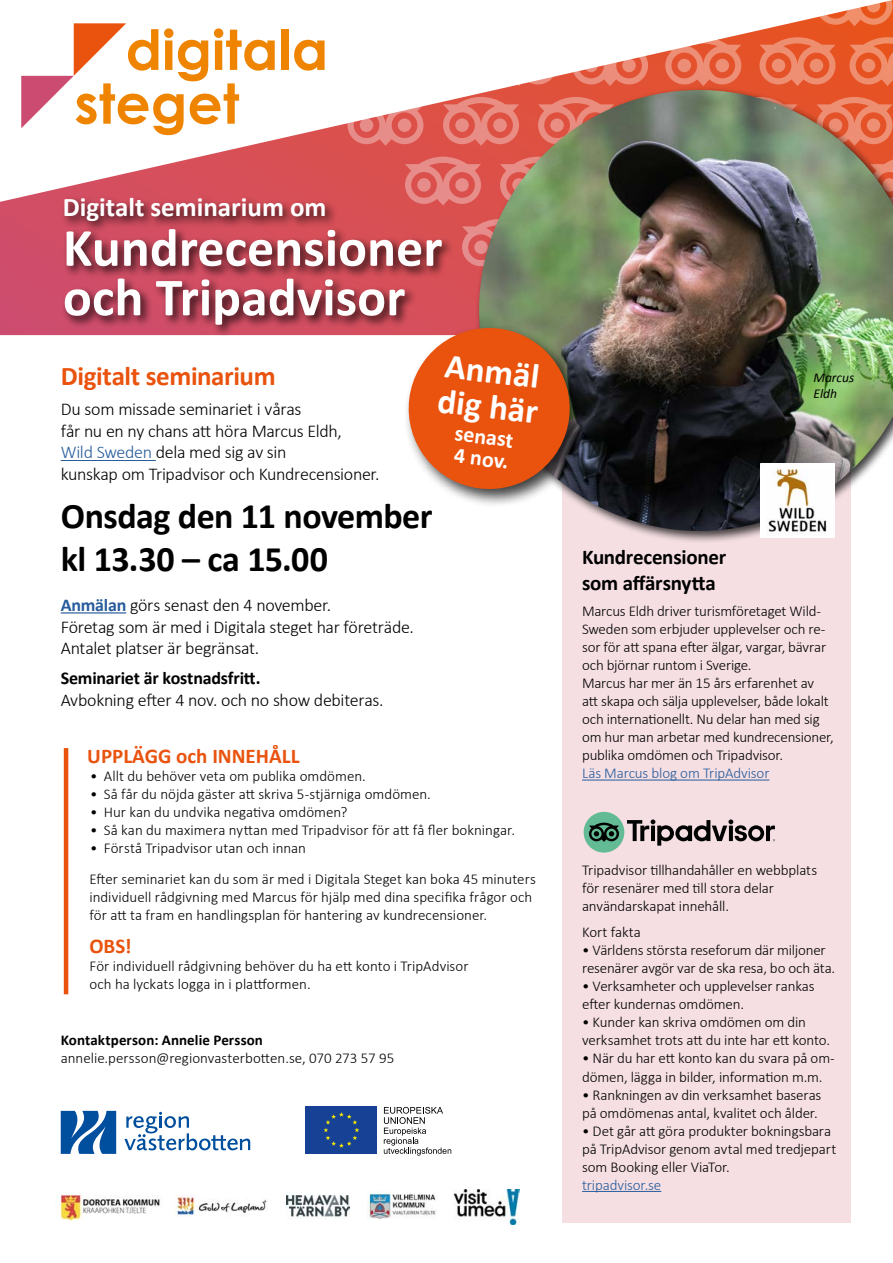
<style>
.page{position:relative;width:893px;height:1263px;background:#fff}
.page>*{position:absolute;margin:0;border:0;box-sizing:border-box;transform-origin:0 0}
.t1{font:700 55.35px/53.8px "Century Gothic";color:#ee8400}
.t2{font:700 54px "Calibri";color:#fff}
.t3{font:700 36px "Calibri";letter-spacing:-.015em;color:#000}
.t4{font:700 35.25px "Calibri";color:#fff}
.t5{font:700 27px "Calibri";color:#fff}
.t6{font:700 27px "Calibri";letter-spacing:-.015em;color:#e9530e}
.t7{font:700 22.05px "Calibri";color:#fff}
.t8{font:700 21px/25.2px "Calibri";letter-spacing:-.01em;color:#000}
.t9{font:700 21px "Calibri";color:#e9530e}
.t10{font:300 18px/21.6px "Calibri";letter-spacing:-.015em;color:#000}
.t11{font:700 18px "Calibri";letter-spacing:-.01em;color:#000}
.t12{font:300 15px/18px "Calibri";letter-spacing:-.005em;color:#000}
.t13{font:300 15px "Calibri";letter-spacing:-.005em;color:#275b9b}
.t14{font:700 15px "Calibri";letter-spacing:.005em;color:#000}
.t15{font:italic 13.5px "Calibri";color:#000}
.s1{color:#275b9b}
.s2{font-weight:700;color:#275b9b}
</style>
<div class="page">
<div style="left:562px;top:358px;width:289px;height:864px;background:#f5dfe3"></div>
<svg style="left:0;top:17px;width:893px;height:318px"></svg>
<svg style="left:21px;top:23px;width:105px;height:105px"></svg>
<hr style="left:61px;top:460px;width:95px;height:1px;background:#275b9b">
<hr style="left:582px;top:780px;width:187px;height:1px;background:#275b9b">
<hr style="left:582px;top:1191px;width:79px;height:1px;background:#275b9b">
<svg style="left:61px;top:1111px;width:55px;height:43px"></svg>
<svg style="left:124px;top:1112px;width:126px;height:38px"></svg>
<img style="left:174px;top:1195px;width:93px;height:21px">
<img style="left:286px;top:1195px;width:64px;height:23px">
<img style="left:454px;top:1190px;width:65px;height:34px">
<img style="left:55px;top:1194px;width:105px;height:26px">
<img style="left:367px;top:1191px;width:69px;height:28px">
<hr style="left:64px;top:748px;width:4px;height:246px;background:#e9530e">
<svg style="left:305px;top:1106px;width:1px;height:48px"></svg>
<div style="left:306px;top:1106px;width:71px;height:48px;background:#164194"></div>
<svg style="left:323px;top:1112px;width:36px;height:36px"></svg>
<svg style="left:384px;top:1107px;width:67px;height:48px"></svg>
<svg style="left:759px;top:37px;width:76px;height:49px;background:#e9724d"></svg>
<svg style="left:481px;top:37px;width:76px;height:49px"></svg>
<svg style="left:443px;top:97px;width:32px;height:49px;background:#e3746b"></svg>
<svg style="left:665px;top:37px;width:76px;height:49px;background:#eb8369"></svg>
<svg style="left:572px;top:37px;width:76px;height:49px"></svg>
<svg style="left:849px;top:37px;width:44px;height:49px;background:#eb7349"></svg>
<svg style="left:816px;top:0;width:77px;height:26px"></svg>
<svg style="left:462px;top:219px;width:13px;height:49px"></svg>
<svg style="left:405px;top:157px;width:70px;height:48px;background:#e1716d"></svg>
<svg style="left:347px;top:97px;width:77px;height:49px"></svg>
<div style="left:475px;top:86px;width:418px;height:458px;background:#000;opacity:.75"></div>
<img style="left:479px;top:90px;width:414px;height:441px">
<div style="left:61px;top:194px;width:393px;height:144px;background:#000;opacity:.75"></div>
<div style="left:403px;top:323px;width:185px;height:184px;background:#000;opacity:.75"></div>
<svg style="left:404px;top:279px;width:191px;height:215px;background:#bb6741"></svg>
<svg style="left:627px;top:819px;width:148px;height:27px"></svg>
<div style="left:584px;top:812px;width:40px;height:40px;background:#62bb94;border-radius:50%"></div>
<svg style="left:589px;top:823px;width:30px;height:19px"></svg>
<img style="left:761px;top:464px;width:73px;height:73px">
<hr style="left:61px;top:612px;width:65px;height:1px;background:#275b9b">
<p class="t1" style="left:74px;top:20px;width:255px;text-indent:51px">digitala steget</p>
<p class="t5" style="left:63px;top:188px;width:265px">Digitalt seminarium om</p>
<p class="t2" style="left:63px;top:210px;width:381px">Kundrecensioner</p>
<p class="t2" style="left:63px;top:259px;width:344px">och Tripadvisor</p>
<p class="t6" style="left:61px;top:357px;width:216px">Digitalt seminarium</p>
<p class="t10" style="left:61px;top:398px;width:320px">Du som missade seminariet i våras<br>får nu en ny chans att höra Marcus Eldh,<br><span class="s1">Wild Sweden</span> dela med sig av sin<br>kunskap om Tripadvisor och Kundrecensioner.</p>
<p class="t4" style="left:448px;top:341px;width:96px;rotate:7deg">Anmäl</p>
<p class="t4" style="left:441px;top:375px;width:103px;rotate:7deg">dig här</p>
<p class="t7" style="left:457px;top:418px;width:60px;rotate:7deg">senast</p>
<p class="t7" style="left:456px;top:440px;width:56px;rotate:7deg">4 nov.</p>
<p class="t3" style="left:61px;top:490px;width:373px">Onsdag den 11 november</p>
<p class="t3" style="left:61px;top:533px;width:269px">kl 13.30 – ca 15.00</p>
<p class="t10" style="left:61px;top:594px;width:355px"><span class="s2">Anmälan</span> görs senast den 4 november.<br>Företag som är med i Digitala steget har företräde.<br>Antalet platser är begränsat.</p>
<p class="t11" style="left:61px;top:665px;width:201px">Seminariet är kostnadsfritt.</p>
<p class="t10" style="left:61px;top:689px;width:324px">Avbokning efter 4 nov. och no show debiteras.</p>
<p class="t9" style="left:87px;top:741px;width:214px">UPPLÄGG och INNEHÅLL</p>
<p class="t12" style="left:90px;top:767px;width:277px">• Allt du behöver veta om publika omdömen.</p>
<p class="t12" style="left:90px;top:785px;width:342px">• Så får du nöjda gäster att skriva 5-stjärniga omdömen.</p>
<p class="t12" style="left:90px;top:803px;width:259px">• Hur kan du undvika negativa omdömen?</p>
<p class="t12" style="left:90px;top:821px;width:426px">• Så kan du maximera nyttan med Tripadvisor för att få fler bokningar.</p>
<p class="t12" style="left:90px;top:839px;width:217px">• Förstå Tripadvisor utan och innan</p>
<p class="t12" style="left:89px;top:869px;width:448px">Efter seminariet kan du som är med i Digitala Steget kan boka 45 minuters individuell rådgivning med Marcus för hjälp med dina specifika frågor och för att ta fram en handlingsplan för hantering av kundrecensioner.</p>
<p class="t9" style="left:89px;top:931px;width:44px">OBS!</p>
<p class="t12" style="left:89px;top:957px;width:381px">För individuell rådgivning behöver du ha ett konto i TripAdvisor och ha lyckats logga in i plattformen.</p>
<p class="t14" style="left:61px;top:1030px;width:204px">Kontaktperson: Annelie Persson</p>
<p class="t12" style="left:61px;top:1049px;width:335px">annelie.persson@regionvasterbotten.se, 070 273 57 95</p>
<p class="t15" style="left:813px;top:368px;width:42px">Marcus</p>
<p class="t15" style="left:813px;top:385px;width:25px">Eldh</p>
<p class="t8" style="left:582px;top:544px;width:146px">Kundrecensioner som affärsnytta</p>
<p class="t12" style="left:582px;top:602px;width:246px">Marcus Eldh driver turismföretaget Wild-Sweden som erbjuder upplevelser och re&shy;sor för att spana efter älgar, vargar, bävrar och björnar runtom i Sverige.</p>
<p class="t12" style="left:582px;top:674px;width:253px">Marcus har mer än 15 års erfarenhet av att skapa och sälja upplevelser, både lokalt och internationellt. Nu delar han med sig om hur man arbetar med kundrecensioner, publika omdömen och Tripadvisor.</p>
<p class="t13" style="left:582px;top:764px;width:189px">Läs Marcus blog om TripAdvisor</p>
<p class="t12" style="left:582px;top:861px;width:237px">Tripadvisor tillhandahåller en webbplats för resenärer med till stora delar användarskapat innehåll.</p>
<p class="t12" style="left:582px;top:923px;width:60px">Kort fakta</p>
<p class="t12" style="left:582px;top:941px;width:255px">• Världens största reseforum där miljoner resenärer avgör var de ska resa, bo och äta.</p>
<p class="t12" style="left:582px;top:977px;width:234px">• Verksamheter och upplevelser rankas efter kundernas omdömen.</p>
<p class="t12" style="left:582px;top:1013px;width:249px">• Kunder kan skriva omdömen om din verksamhet trots att du inte har ett konto.</p>
<p class="t12" style="left:582px;top:1049px;width:254px">• När du har ett konto kan du svara på om&shy;dömen, lägga in bilder, information m.m.</p>
<p class="t12" style="left:582px;top:1085px;width:241px">• Rankningen av din verksamhet baseras på omdömenas antal, kvalitet och ålder.</p>
<p class="t12" style="left:582px;top:1121px;width:256px">• Det går att göra produkter bokningsbara på TripAdvisor genom avtal med tredjepart som Booking eller ViaTor.</p>
<p class="t13" style="left:582px;top:1175px;width:81px">tripadvisor.se</p>
</div>
